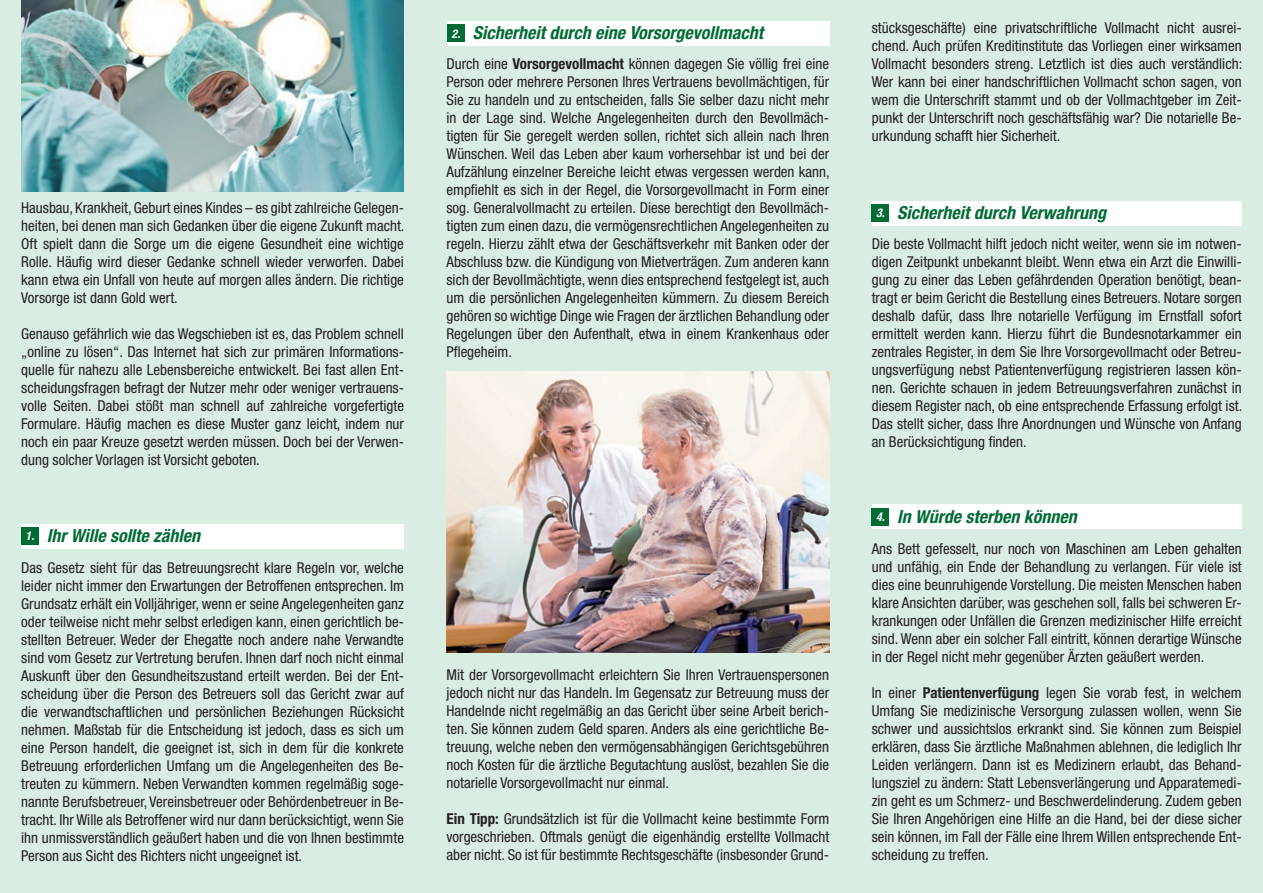
<style>
.page{position:relative;width:1263px;height:893px;background:#d9ede2}
.page>*{position:absolute;margin:0;border:0;box-sizing:border-box;transform-origin:0 0}
.t1{font:italic 700 condensed 18px "Helvetica Neue";color:#006b35}
.t2{font:condensed 15px/18px "Helvetica Neue";color:#231f20;text-align:justify}
.t3{font:italic 700 condensed 12px "Helvetica Neue";color:#fff}
.s1{font-size:12px;color:#fff}
.s2{font-weight:700}
</style>
<div class="page">
<div style="left:21px;top:524px;width:383px;height:24px;background:#fff"></div>
<div style="left:21px;top:528px;width:17px;height:17px;background:#006b35"></div>
<div style="left:447px;top:21px;width:382px;height:24px;background:#fff"></div>
<div style="left:447px;top:25px;width:17px;height:17px;background:#006b35"></div>
<img style="left:21px;top:0;width:383px;height:191px">
<img style="left:446px;top:371px;width:383px;height:281px">
<div style="left:872px;top:201px;width:370px;height:24px;background:#fff"></div>
<div style="left:872px;top:505px;width:370px;height:24px;background:#fff"></div>
<div style="left:872px;top:205px;width:17px;height:17px;background:#006b35"></div>
<div style="left:872px;top:508px;width:17px;height:17px;background:#006b35"></div>
<p class="t2" style="left:21px;top:198px;width:385px">Hausbau, Krankheit, Geburt eines Kindes – es gibt zahlreiche Gelegen&shy;heiten, bei denen man sich Gedanken über die eigene Zukunft macht.<br>Oft spielt dann die Sorge um die eigene Gesundheit eine wichtige Rolle. Häufig wird dieser Gedanke schnell wieder verworfen. Dabei kann etwa ein Unfall von heute auf morgen alles ändern. Die richtige Vorsorge ist dann Gold wert.</p>
<p class="t2" style="left:21px;top:324px;width:384px">Genauso gefährlich wie das Wegschieben ist es, das Problem schnell „online zu lösen“. Das Internet hat sich zur primären Informations&shy;quelle für nahezu alle Lebensbereiche entwickelt. Bei fast allen Ent&shy;scheidungsfragen befragt der Nutzer mehr oder weniger vertrauens&shy;volle Seiten. Dabei stößt man schnell auf zahlreiche vorgefertigte Formulare. Häufig machen es diese Muster ganz leicht, indem nur noch ein paar Kreuze gesetzt werden müssen. Doch bei der Verwen&shy;dung solcher Vorlagen ist Vorsicht geboten.</p>
<p class="t1" style="left:26px;top:525px;width:176px"><span class="s1">1.</span> Ihr Wille sollte zählen</p>
<p class="t2" style="left:21px;top:558px;width:384px">Das Gesetz sieht für das Betreuungsrecht klare Regeln vor, welche leider nicht immer den Erwartungen der Betroffenen entsprechen. Im Grundsatz erhält ein Volljähriger, wenn er seine Angelegenheiten ganz oder teilweise nicht mehr selbst erledigen kann, einen gerichtlich be&shy;stellten Betreuer. Weder der Ehegatte noch andere nahe Verwandte sind vom Gesetz zur Vertretung berufen. Ihnen darf noch nicht einmal Auskunft über den Gesundheitszustand erteilt werden. Bei der Ent&shy;scheidung über die Person des Betreuers soll das Gericht zwar auf die verwandtschaftlichen und persönlichen Beziehungen Rücksicht nehmen. Maßstab für die Entscheidung ist jedoch, dass es sich um eine Person handelt, die geeignet ist, sich in dem für die konkrete Betreuung erforderlichen Umfang um die Angelegenheiten des Be&shy;treuten zu kümmern. Neben Verwandten kommen regelmäßig soge&shy;nannte Berufsbetreuer, Vereinsbetreuer oder Behördenbetreuer in Be&shy;tracht. Ihr Wille als Betroffener wird nur dann berücksichtigt, wenn Sie ihn unmissverständlich geäußert haben und die von Ihnen bestimmte Person aus Sicht des Richters nicht ungeeignet ist.</p>
<p class="t1" style="left:452px;top:22px;width:313px"><span class="s1">2.</span> Sicherheit durch eine Vorsorgevollmacht</p>
<p class="t2" style="left:446px;top:54px;width:385px">Durch eine <span class="s2">Vorsorgevollmacht</span> können dagegen Sie völlig frei eine Person oder mehrere Personen Ihres Vertrauens bevollmächtigen, für Sie zu handeln und zu entscheiden, falls Sie selber dazu nicht mehr in der Lage sind. Welche Angelegenheiten durch den Bevollmäch&shy;tigten für Sie geregelt werden sollen, richtet sich allein nach Ihren Wünschen. Weil das Leben aber kaum vorhersehbar ist und bei der Aufzählung einzelner Bereiche leicht etwas vergessen werden kann, empfiehlt es sich in der Regel, die Vorsorgevollmacht in Form einer sog. Generalvollmacht zu erteilen. Diese berechtigt den Bevollmäch&shy;tigten zum einen dazu, die vermögensrechtlichen Angelegenheiten zu regeln. Hierzu zählt etwa der Geschäftsverkehr mit Banken oder der Abschluss bzw. die Kündigung von Mietverträgen. Zum anderen kann sich der Bevollmächtigte, wenn dies entsprechend festgelegt ist, auch um die persönlichen Angelegenheiten kümmern. Zu diesem Bereich gehören so wichtige Dinge wie Fragen der ärztlichen Behandlung oder Regelungen über den Aufenthalt, etwa in einem Krankenhaus oder Pflegeheim.</p>
<p class="t2" style="left:446px;top:666px;width:384px">Mit der Vorsorgevollmacht erleichtern Sie Ihren Vertrauenspersonen jedoch nicht nur das Handeln. Im Gegensatz zur Betreuung muss der Handelnde nicht regelmäßig an das Gericht über seine Arbeit berich&shy;ten. Sie können zudem Geld sparen. Anders als eine gerichtliche Be&shy;treuung, welche neben den vermögensabhängigen Gerichtsgebühren noch Kosten für die ärztliche Begutachtung auslöst, bezahlen Sie die notarielle Vorsorgevollmacht nur einmal.</p>
<p class="t2" style="left:446px;top:810px;width:384px"><span class="s2">Ein Tipp:</span> Grundsätzlich ist für die Vollmacht keine bestimmte Form vorgeschrieben. Oftmals genügt die eigenhändig erstellte Vollmacht aber nicht. So ist für bestimmte Rechtsgeschäfte (insbesonder Grund-</p>
<p class="t2" style="left:872px;top:19px;width:372px">stücksgeschäfte) eine privatschriftliche Vollmacht nicht ausrei&shy;chend. Auch prüfen Kreditinstitute das Vorliegen einer wirksamen Vollmacht besonders streng. Letztlich ist dies auch verständlich:<br>Wer kann bei einer handschriftlichen Vollmacht schon sagen, von wem die Unterschrift stammt und ob der Vollmachtgeber im Zeit&shy;punkt der Unterschrift noch geschäftsfähig war? Die notarielle Be&shy;urkundung schafft hier Sicherheit.</p>
<p class="t3" style="left:876px;top:206px;width:10px">3.</p>
<p class="t1" style="left:897px;top:202px;width:210px">Sicherheit durch Verwahrung</p>
<p class="t2" style="left:872px;top:234px;width:372px">Die beste Vollmacht hilft jedoch nicht weiter, wenn sie im notwen&shy;digen Zeitpunkt unbekannt bleibt. Wenn etwa ein Arzt die Einwilli&shy;gung zu einer das Leben gefährdenden Operation benötigt, bean&shy;tragt er beim Gericht die Bestellung eines Betreuers. Notare sorgen deshalb dafür, dass Ihre notarielle Verfügung im Ernstfall sofort ermittelt werden kann. Hierzu führt die Bundesnotarkammer ein zentrales Register, in dem Sie Ihre Vorsorgevollmacht oder Betreu&shy;ungsverfügung nebst Patientenverfügung registrieren lassen kön&shy;nen. Gerichte schauen in jedem Betreuungsverfahren zunächst in diesem Register nach, ob eine entsprechende Erfassung erfolgt ist.<br>Das stellt sicher, dass Ihre Anordnungen und Wünsche von Anfang an Berücksichtigung finden.</p>
<p class="t3" style="left:876px;top:509px;width:10px">4.</p>
<p class="t1" style="left:897px;top:506px;width:181px">In Würde sterben können</p>
<p class="t2" style="left:872px;top:540px;width:371px">Ans Bett gefesselt, nur noch von Maschinen am Leben gehalten und unfähig, ein Ende der Behandlung zu verlangen. Für viele ist dies eine beunruhigende Vorstellung. Die meisten Menschen haben klare Ansichten darüber, was geschehen soll, falls bei schweren Er&shy;krankungen oder Unfällen die Grenzen medizinischer Hilfe erreicht sind. Wenn aber ein solcher Fall eintritt, können derartige Wünsche in der Regel nicht mehr gegenüber Ärzten geäußert werden.</p>
<p class="t2" style="left:872px;top:684px;width:371px">In einer <span class="s2">Patientenverfügung</span> legen Sie vorab fest, in welchem Umfang Sie medizinische Versorgung zulassen wollen, wenn Sie schwer und aussichtslos erkrankt sind. Sie können zum Beispiel erklären, dass Sie ärztliche Maßnahmen ablehnen, die lediglich Ihr Leiden verlängern. Dann ist es Medizinern erlaubt, das Behand&shy;lungsziel zu ändern: Statt Lebensverlängerung und Apparatemedi&shy;zin geht es um Schmerz- und Beschwerdelinderung. Zudem geben Sie Ihren Angehörigen eine Hilfe an die Hand, bei der diese sicher sein können, im Fall der Fälle eine Ihrem Willen entsprechende Ent&shy;scheidung zu treffen.</p>
</div>
